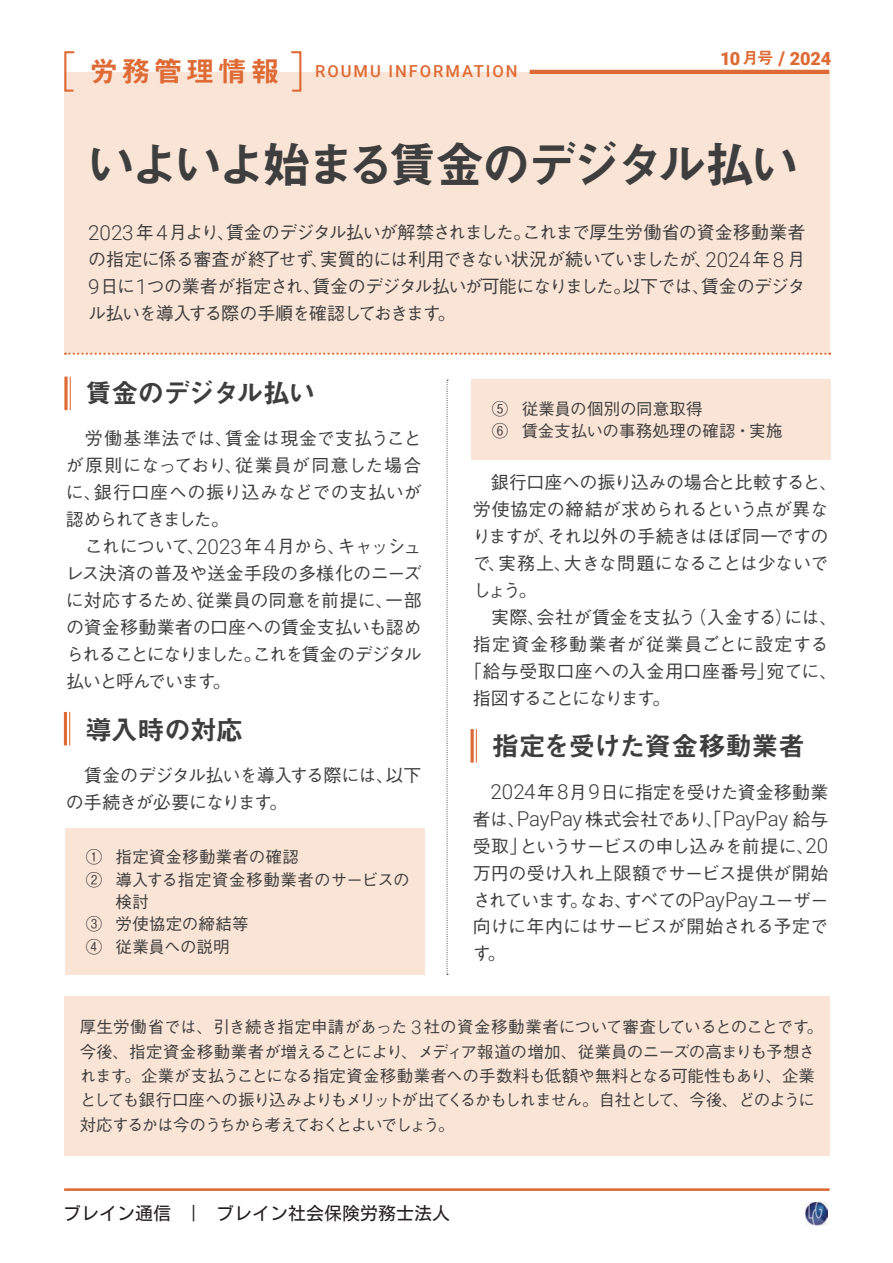
<style>
.page{position:relative;width:893px;height:1263px;background:#fff}
.page>*{position:absolute;margin:0;border:0;box-sizing:border-box;transform-origin:0 0}
.t1{font:49.5px "Midashi Go Pr 6 N MB31 90 msp RKSJ H";letter-spacing:-.105em;color:#3e3e3f}
.t2{font:27px "Midashi Go Pr 6 N MB31 90 msp RKSJ H";letter-spacing:-.035em;color:#3e3e3f}
.t3{font:27px "Midashi Go Pr 6 N MB31 90 msp RKSJ H";letter-spacing:-.06em;color:#3e3e3f}
.t4{font:900 18.15px "Roboto";letter-spacing:-.01em;color:#de6b35}
.t5{font:18px/27px "Gothic BBB Pr 6 N Medium 90 msp RKSJ H";letter-spacing:-.025em;color:#3e3e3f;text-align:justify}
.t6{font:18px/27px "Gothic BBB Pr 6 N Medium 90 msp RKSJ H";letter-spacing:-.05em;color:#3e3e3f}
.t7{font:18px "Gothic BBB Pr 6 N Medium 90 msp RKSJ H";color:#3e3e3f}
.t8{font:18px "Motoya L Cedar W3 90 ms RKSJ H";color:#231f20}
.t9{font:18px "Gothic BBB Pr 6 N Medium 90 msp RKSJ H";letter-spacing:.025em;color:#3e3e3f}
.t10{font:18px "Gothic BBB Pr 6 N Medium 90 msp RKSJ H";letter-spacing:.005em;color:#3e3e3f}
.t11{font:18px "Gothic BBB Pr 6 N Medium 90 msp RKSJ H";letter-spacing:.065em;color:#3e3e3f}
.t12{font:18px "Gothic BBB Pr 6 N Medium 90 msp RKSJ H";letter-spacing:-.1em;color:#3e3e3f}
.t13{font:16.5px/24.5px "Gothic BBB Pr 6 N Medium 90 msp RKSJ H";letter-spacing:-.045em;color:#3e3e3f}
.t14{font:16.5px/22.4px "Gothic BBB Pr 6 N Medium 90 msp RKSJ H";letter-spacing:.005em;color:#3e3e3f}
.t15{font:500 16.5px "Roboto";letter-spacing:.12em;color:#de6b35}
.t16{font:16.5px "Gothic BBB Pr 6 N Medium 90 msp RKSJ H";letter-spacing:.01em;color:#3e3e3f}
.t17{font:16.5px "Gothic BBB Pr 6 N Medium 90 msp RKSJ H";letter-spacing:-.02em;color:#3e3e3f}
.s1{font-family:"Midashi Go Pr 6 N MB31 90 msp RKSJ H";font-weight:400;font-size:28.8px}
.s2{font-family:"Midashi Go Pr 6 N MB31 90 msp RKSJ H";font-weight:400;font-size:16.5px}
.s3{font-size:18.9px}
.s4{font-family:"Roboto";font-weight:300;font-size:20.7px}
.s5{font-family:"Roboto";font-weight:300;font-size:20.55px}
.s6{font-family:"Roboto";font-weight:300;font-size:18.9px}
</style>
<div class="page">
<img style="left:805px;top:1202px;width:22px;height:23px">
<hr style="left:476px;top:729px;width:1px;height:34px;background:#de6b35">
<svg style="left:470px;top:729px;width:4px;height:34px"></svg>
<div style="left:65px;top:996px;width:765px;height:159px;background:#fae4d5"></div>
<div style="left:64px;top:72px;width:765px;height:282px;background:#fae4d5"></div>
<svg style="left:65px;top:353px;width:765px;height:2px"></svg>
<hr style="left:530px;top:70px;width:299px;height:4px;background:#de6b35">
<svg style="left:64px;top:51px;width:11px;height:41px"></svg>
<svg style="left:291px;top:51px;width:11px;height:41px"></svg>
<hr style="left:64px;top:1189px;width:765px;height:2px;background:#de6b35">
<hr style="left:70px;top:377px;width:1px;height:33px;background:#de6b35">
<svg style="left:64px;top:377px;width:4px;height:33px"></svg>
<hr style="left:69px;top:712px;width:1px;height:33px;background:#de6b35">
<hr style="left:64px;top:712px;width:3px;height:33px;background:#de6b35">
<svg style="left:446px;top:380px;width:2px;height:595px"></svg>
<div style="left:65px;top:829px;width:359px;height:146px;background:#fae4d5"></div>
<div style="left:471px;top:380px;width:359px;height:80px;background:#fae4d5"></div>
<p class="t15" style="left:89px;top:62px;width:430px"><span class="s1">労務管理情報　</span>ROUMU INFORMATION</p>
<p class="t4" style="left:720px;top:48px;width:113px">10<span class="s2">月号</span> <span class="s3">/</span> 2024</p>
<h1 class="t1" style="left:86px;top:146px;width:715px">いよいよ始まる賃金のデジタル払い</h1>
<p class="t5" style="left:88px;top:221px;width:719px"><span class="s4">2023</span>年<span class="s4">4</span>月より、賃金のデジタル払いが解禁されました。これまで厚生労働省の資金移動業者の指定に係る審査が終了せず、実質的には利用できない状況が続いていましたが、<span class="s4">2024</span>年 <span class="s4">8</span> 月<span class="s4">9</span>日に<span class="s4">1</span>つの業者が指定され、賃金のデジタル払いが可能になりました。以下では、賃金のデジタル払いを導入する際の手順を確認しておきます。</p>
<h2 class="t3" style="left:85px;top:383px;width:232px">賃金のデジタル払い</h2>
<p class="t5" style="left:66px;top:427px;width:357px;text-align:left">　労働基準法では、賃金は現金で支払うことが原則になっており、従業員が同意した場合に、銀行口座への振り込みなどでの支払いが認められてきました。<br>　これについて、<span class="s4">2023</span>年<span class="s4">4</span>月から、キャッシュレス決済の普及や送金手段の多様化のニーズに対応するため、従業員の同意を前提に、一部の資金移動業者の口座への賃金支払いも認められることになりました。これを賃金のデジタル払いと呼んでいます。</p>
<h2 class="t2" style="left:85px;top:720px;width:160px">導入時の対応</h2>
<p class="t6" style="left:66px;top:764px;width:357px">　賃金のデジタル払いを導入する際には、以下の手続きが必要になります。</p>
<p class="t16" style="left:86px;top:851px;width:214px">① 指定資金移動業者の確認</p>
<p class="t14" style="left:86px;top:871px;width:325px">② 導入する指定資金移動業者のサービスの</p>
<p class="t17" style="left:116px;top:896px;width:35px">検討</p>
<p class="t16" style="left:86px;top:918px;width:164px">③ 労使協定の締結等</p>
<p class="t17" style="left:86px;top:940px;width:145px">④ 従業員への説明</p>
<p class="t14" style="left:492px;top:400px;width:292px">⑤ 従業員の個別の同意取得<br>⑥ 賃金支払いの事務処理の確認・実施</p>
<p class="t5" style="left:473px;top:471px;width:366px">　銀行口座への振り込みの場合と比較すると、</p>
<p class="t10" style="left:473px;top:502px;width:357px">労使協定の締結が求められるという点が異な</p>
<p class="t5" style="left:473px;top:525px;width:357px">りますが、それ以外の手続きはほぼ同一ですの</p>
<p class="t5" style="left:473px;top:552px;width:357px">で、実務上、大きな問題になることは少ないで</p>
<p class="t5" style="left:473px;top:579px;width:66px">しょう。</p>
<p class="t7" style="left:473px;top:610px;width:366px">　実際、会社が賃金を支払う（入金する）には、</p>
<p class="t11" style="left:473px;top:637px;width:357px">指定資金移動業者が従業員ごとに設定する</p>
<p class="t9" style="left:464px;top:664px;width:375px">「給与受取口座への入金用口座番号」宛てに、</p>
<p class="t12" style="left:473px;top:691px;width:199px">指図することになります。</p>
<h2 class="t2" style="left:492px;top:736px;width:315px">指定を受けた資金移動業者</h2>
<p class="t5" style="left:473px;top:781px;width:357px;text-indent:18px"><span class="s4">2024</span>年<span class="s4">8</span>月<span class="s4">9</span>日に指定を受けた資金移動業者は、<span class="s5">PayPay</span> 株式会社であり、「<span class="s5">PayPay</span> 給与受取」というサービスの申し込みを前提に、<span class="s4">20</span>万円の受け入れ上限額でサービス提供が開始されています。なお、すべての<span class="s5">PayPay</span>ユーザー向けに年内にはサービスが開始される予定です。</p>
<p class="t13" style="left:80px;top:1017px;width:745px">厚生労働省では、引き続き指定申請があった <span class="s6">3</span>社の資金移動業者について審査しているとのことです。今後、指定資金移動業者が増えることにより、メディア報道の増加、従業員のニーズの高まりも予想されます。企業が支払うことになる指定資金移動業者への手数料も低額や無料となる可能性もあり、企業としても銀行口座への振り込みよりもメリットが出てくるかもしれません。自社として、今後、どのように対応するかは今のうちから考えておくとよいでしょう。</p>
<p class="t8" style="left:63px;top:1204px;width:388px">ブレイン通信　|　ブレイン社会保険労務士法人</p>
</div>
